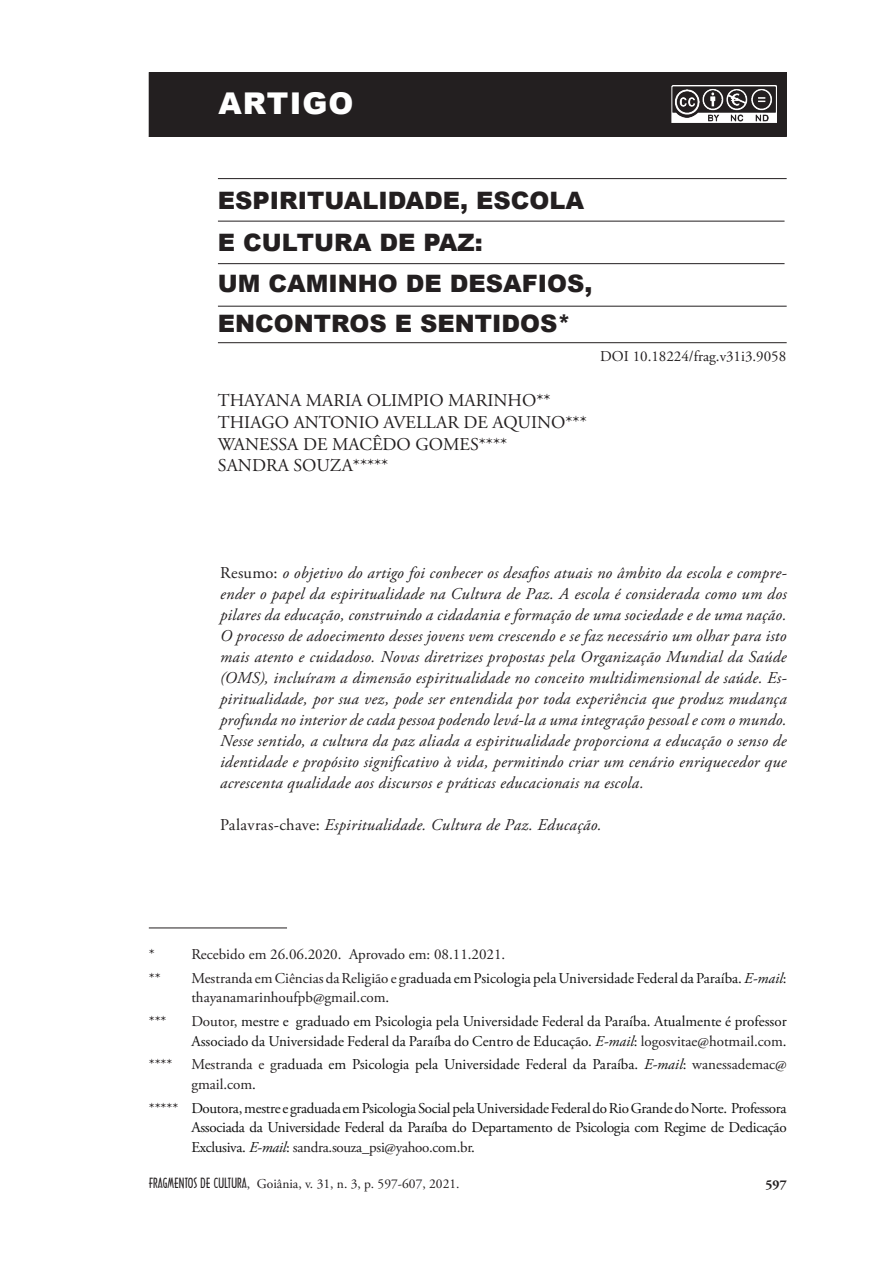
<style>
.page{position:relative;width:893px;height:1263px;background:#fff}
.page>*{position:absolute;margin:0;border:0;box-sizing:border-box;transform-origin:0 0}
.t1{font:900 33px "Arial";letter-spacing:.035em;color:#fff}
.t2{font:900 30px "Arial";letter-spacing:.035em;color:#fff}
.subtítulo_título_art{font:900 24px/41px "Arial";color:#231f20}
.t3{font:18px "Adobe Garamond Pro";color:#231f20}
.Resumos_Iniciais{font:italic 16.5px/21px "Adobe Garamond Pro";letter-spacing:.015em;color:#231f20;text-align:justify}
.nota{font:15px/19.5px "Adobe Garamond Pro";color:#111}
.nota-2{font:15px/19.5px "Adobe Garamond Pro";color:#231f20}
.t4{font:13.5px "Adobe Garamond Pro";color:#231f20}
.t5{font:700 13.5px "Adobe Garamond Pro";color:#231f20}
.s1{font-style:normal}
.s2{color:#111}
.s3{font-style:italic;color:#111}
.s4{color:#231f20}
.s5{font-style:italic}
.s6{font-family:"Architecture Plain"}
</style>
<div class="page">
<hr style="left:149px;top:927px;width:138px;height:1px;background:#231f20">
<hr style="left:218px;top:178px;width:569px;height:1px;background:#231f20">
<hr style="left:218px;top:221px;width:566px;height:1px;background:#231f20">
<hr style="left:218px;top:263px;width:566px;height:1px;background:#231f20">
<hr style="left:218px;top:306px;width:569px;height:1px;background:#231f20">
<hr style="left:149px;top:136px;width:638px;height:1px;background:#231f20">
<div style="left:149px;top:73px;width:637px;height:63px;background:#231f20"></div>
<div style="left:149px;top:72px;width:638px;height:64px;border:1px solid #231f20"></div>
<img style="left:671px;top:85px;width:105px;height:37px">
<hr style="left:218px;top:342px;width:569px;height:1px;background:#231f20">
<p class="t1" style="left:152px;top:77px;width:175px">ARTIGOS</p>
<p class="t2" style="left:218px;top:81px;width:136px">ARTIGO</p>
<p class="subtítulo_título_art" style="left:218px;top:180px;width:376px">ESPIRITUALIDADE, ESCOLA<br>E CULTURA DE PAZ:<br>UM CAMINHO DE DESAFIOS,<br>ENCONTROS E SENTIDOS*</p>
<p class="nota-2" style="left:600px;top:347px;width:188px">DOI 10.18224/frag.v31i3.9058</p>
<p class="t3" style="left:218px;top:390px;width:334px">THAYANA MARIA OLIMPIO MARINHO**</p>
<p class="t3" style="left:218px;top:411px;width:370px">THIAGO ANTONIO AVELLAR DE AQUINO***</p>
<p class="t3" style="left:218px;top:433px;width:291px">WANESSA DE MACÊDO GOMES****</p>
<p class="t3" style="left:218px;top:455px;width:172px">SANDRA SOUZA*****</p>
<p class="Resumos_Iniciais" style="left:220px;top:562px;width:568px"><span class="s1">Resumo:</span> o objetivo do artigo foi conhecer os desafios atuais no âmbito da escola e compre&shy;ender o papel da espiritualidade na Cultura de Paz. A escola é considerada como um dos pilares da educação, construindo a cidadania e formação de uma sociedade e de uma nação.<br>O processo de adoecimento desses jovens vem crescendo e se faz necessário um olhar para isto mais atento e cuidadoso. Novas diretrizes propostas pela Organização Mundial da Saúde (OMS), incluíram a dimensão espiritualidade no conceito multidimensional de saúde. Es&shy;piritualidade, por sua vez, pode ser entendida por toda experiência que produz mudança profunda no interior de cada pessoa podendo levá-la a uma integração pessoal e com o mundo.<br>Nesse sentido, a cultura da paz aliada a espiritualidade proporciona a educação o senso de identidade e propósito significativo à vida, permitindo criar um cenário enriquecedor que acrescenta qualidade aos discursos e práticas educacionais na escola.</p>
<p class="Resumos_Iniciais" style="left:220px;top:814px;width:383px"><span class="s1">Palavras-chave:</span> Espiritualidade. Cultura de Paz. Educação.</p>
<p class="nota-2" style="left:149px;top:945px;width:7px">*</p>
<p class="nota-2" style="left:191px;top:945px;width:315px">Recebido em 26.06.2020. Aprovado em: 08.11.2021.</p>
<p class="nota-2" style="left:149px;top:969px;width:13px">**</p>
<p class="nota-2" style="left:191px;top:969px;width:597px">Mestranda em Ciências da Religião e g<span class="s2">raduada em Psicologia pela Universidade Federal da Paraíba.</span> <span class="s3">E-mail</span><span class="s2">: </span>thayanamarinhoufpb@gmail.com<span class="s2">.</span></p>
<p class="nota-2" style="left:149px;top:1012px;width:19px">***</p>
<p class="nota" style="left:191px;top:1012px;width:597px"><span class="s4">Doutor,</span> mestre e graduado em Psicologia pela Universidade Federal da Paraíba. Atualmente é professor<br>Associado da Universidade Federal da Paraíba do Centro de Educação. <span class="s5">E-mail</span>: <span class="s4">logosvitae@hotmail.com</span>.</p>
<p class="nota-2" style="left:149px;top:1055px;width:25px">****</p>
<p class="nota" style="left:191px;top:1055px;width:597px"><span class="s4">Mestranda e g</span>raduada em Psicologia pela Universidade Federal da Paraíba. <span class="s5">E-mail</span>: <span class="s4">wanessademac@ gmail.com</span>.</p>
<p class="nota" style="left:191px;top:1099px;width:597px;text-align:justify;text-indent:-43px"><span class="s4">*****</span> Doutora, mestre e graduada em Psicologia Social pela Universidade Federal do Rio Grande do Norte. Professora Associada da Universidade Federal da Paraíba do Departamento de Psicologia com Regime de Dedicação Exclusiva. <span class="s5">E-mail</span>: <span class="s4">sandra.souza_psi@yahoo.com.br</span>.</p>
<p class="t4" style="left:149px;top:1175px;width:312px"><span class="s6">FRAGMENTOS DE CULTURA</span>, Goiânia, v. 31, n. 3, p. 597-607, 2021.</p>
<p class="t5" style="left:766px;top:1176px;width:23px">597</p>
</div>
